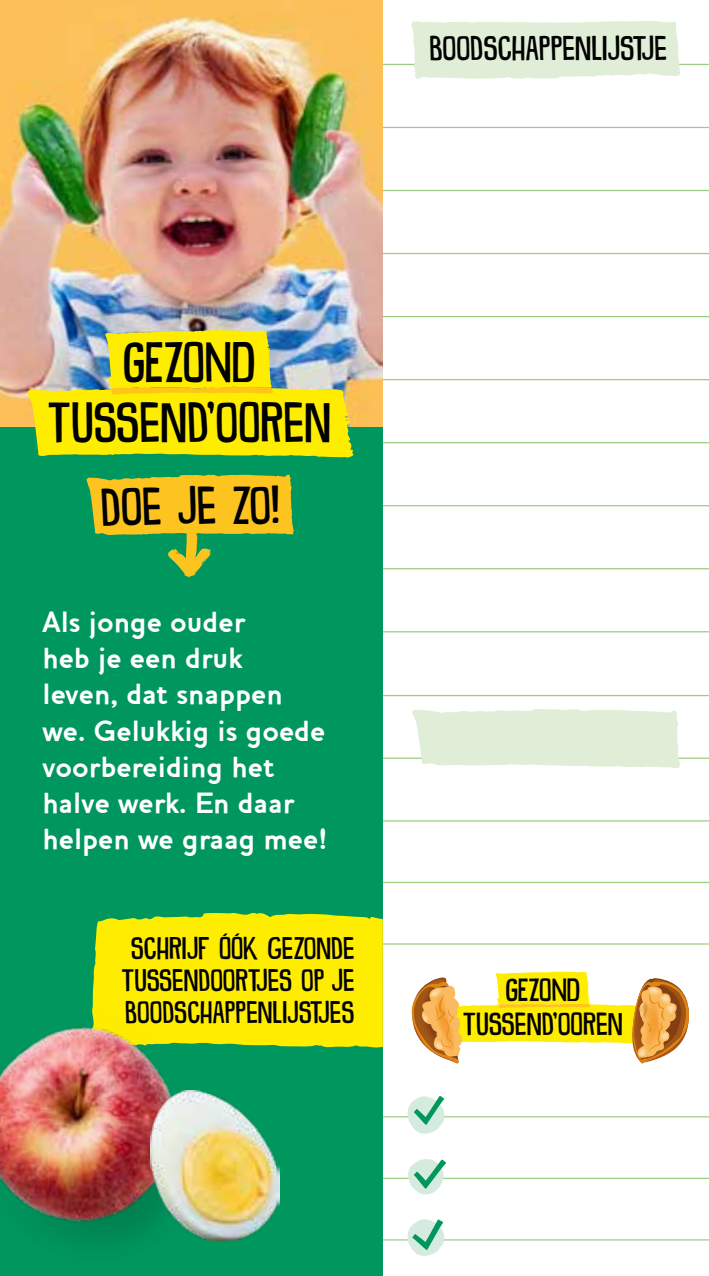
<style>
.page{position:relative;width:709px;height:1276px;background:#fff}
.page>*{position:absolute;margin:0;border:0;box-sizing:border-box;transform-origin:0 0}
.t1{font:50px/60.2px "DK Snemand";color:#000;text-align:center}
.t2{font:46.75px "DK Snemand";color:#000}
.t3{font:30.25px "DK Snemand";color:#000}
.t4{font:700 30px/36.2px "Houschka Alt";color:#fff}
.t5{font:28.25px/34px "DK Snemand";color:#000;text-align:center}
.t6{font:27.5px/31.8px "DK Snemand";color:#000;text-align:center}
</style>
<div class="page">
<img style="left:0;top:0;width:383px;height:427px">
<div style="left:0;top:427px;width:383px;height:849px;background:#00975f"></div>
<svg style="left:95px;top:912px;width:288px;height:136px;background:#eee706"></svg>
<hr style="left:383px;top:1116px;width:326px;height:1px;background:#9ecb84">
<hr style="left:383px;top:1177px;width:326px;height:2px;background:#9ecb84">
<hr style="left:383px;top:1239px;width:326px;height:1px;background:#9ecb84">
<svg style="left:411px;top:971px;width:278px;height:93px"></svg>
<hr style="left:383px;top:190px;width:326px;height:1px;background:#9ecb84">
<hr style="left:383px;top:127px;width:326px;height:1px;background:#9ecb84">
<hr style="left:383px;top:64px;width:326px;height:1px;background:#9ecb84">
<hr style="left:383px;top:442px;width:326px;height:1px;background:#9ecb84">
<hr style="left:383px;top:820px;width:326px;height:1px;background:#9ecb84">
<hr style="left:383px;top:695px;width:326px;height:1px;background:#9ecb84">
<hr style="left:383px;top:757px;width:326px;height:2px;background:#9ecb84">
<hr style="left:383px;top:882px;width:326px;height:1px;background:#9ecb84">
<hr style="left:383px;top:943px;width:326px;height:1px;background:#9ecb84">
<hr style="left:383px;top:316px;width:326px;height:1px;background:#9ecb84">
<hr style="left:383px;top:568px;width:326px;height:1px;background:#9ecb84">
<hr style="left:383px;top:253px;width:326px;height:1px;background:#9ecb84">
<hr style="left:383px;top:505px;width:326px;height:1px;background:#9ecb84">
<hr style="left:383px;top:379px;width:326px;height:1px;background:#9ecb84">
<hr style="left:383px;top:631px;width:326px;height:1px;background:#9ecb84">
<svg style="left:408px;top:1159px;width:38px;height:35px"></svg>
<svg style="left:407px;top:1095px;width:37px;height:38px"></svg>
<svg style="left:407px;top:1219px;width:37px;height:37px"></svg>
<svg style="left:412px;top:709px;width:268px;height:59px;background:#e2efda"></svg>
<svg style="left:411px;top:21px;width:269px;height:58px;background:#e2efd9"></svg>
<img style="left:27px;top:330px;width:326px;height:127px">
<svg style="left:86px;top:474px;width:208px;height:103px"></svg>
<img style="left:0;top:959px;width:264px;height:283px">
<img style="left:150px;top:1090px;width:129px;height:150px">
<p class="t3" style="left:429px;top:28px;width:239px">BOODSCHAPPENLIJSTJE</p>
<h1 class="t1" style="left:47px;top:328px;width:285px">GEZOND<br>TUSSEND’OOREN</h1>
<h2 class="t2" style="left:100px;top:476px;width:181px;rotate:-1deg">DOE JE ZO!</h2>
<p class="t4" style="left:43px;top:603px;width:286px">Als jonge ouder<br>heb je een druk<br>leven, dat snappen we. Gelukkig is goede voorbereiding het halve werk. En daar helpen we graag mee!</p>
<p class="t6" style="left:121px;top:930px;width:234px">SCHRIJF ÓÓK GEZONDE<br>TUSSENDOORTJES OP JE<br>BOODSCHAPPENLIJSTJES</p>
<p class="t5" style="left:463px;top:970px;width:161px">GEZOND<br>TUSSEND’OOREN</p>
</div>
